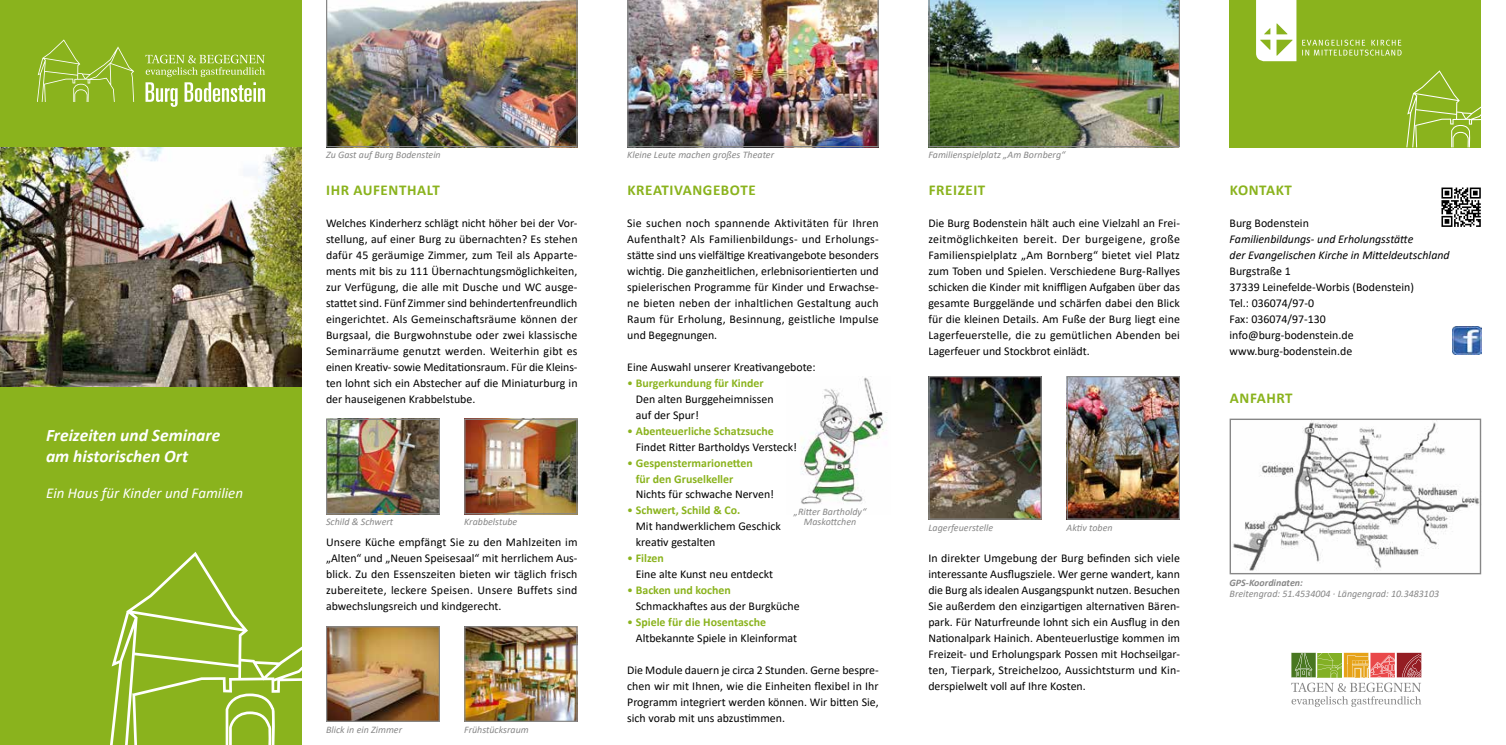
<style>
.page{position:relative;width:1506px;height:745px;background:#fff}
.page>*{position:absolute;margin:0;border:0;box-sizing:border-box;transform-origin:0 0}
.t1{font:italic 700 17.5px/21px "Calibri";color:#fff}
.t2{font:700 15px "Calibri";letter-spacing:.04em;color:#8ab31d}
.t3{font:italic 15px "Calibri";color:#fff}
.t4{font:11.88px/16px "Calibri";color:#000}
.t5{font:italic 11.88px/16px "Calibri";color:#000}
.t6{font:700 11.88px/16px "Calibri";color:#8ab31d}
.t7{font:italic 10px/10.6px "Calibri";color:#878787;text-align:center}
.t8{font:italic 700 10px "Calibri";color:#878787}
.s1{color:#8ab31d}
.s2{font-weight:700;color:#8ab31d}
.s3{font-weight:400}
</style>
<div class="page">
<img style="left:800px;top:376px;width:87px;height:129px">
<img style="left:328px;top:627px;width:110px;height:92px">
<div style="left:326px;top:625px;width:114px;height:96px;border:1px solid #878787"></div>
<img style="left:328px;top:420px;width:110px;height:92px">
<div style="left:326px;top:418px;width:114px;height:96px;border:1px solid #878787"></div>
<img style="left:466px;top:627px;width:110px;height:92px">
<div style="left:464px;top:625px;width:114px;height:96px;border:1px solid #878787"></div>
<img style="left:466px;top:420px;width:110px;height:92px">
<div style="left:464px;top:418px;width:114px;height:96px;border:1px solid #878787"></div>
<img style="left:627px;top:0;width:252px;height:147px">
<img style="left:928px;top:0;width:252px;height:147px">
<img style="left:930px;top:378px;width:110px;height:139px">
<div style="left:928px;top:376px;width:114px;height:143px;border:1px solid #878787"></div>
<img style="left:1069px;top:378px;width:109px;height:139px">
<div style="left:1067px;top:376px;width:113px;height:143px;border:1px solid #878787"></div>
<div style="left:1230px;top:0;width:251px;height:147px;background:#8ab31d"></div>
<svg style="left:1406px;top:70px;width:75px;height:77px"></svg>
<div style="left:0;top:0;width:301px;height:163px;background:#8ab31d"></div>
<div style="left:0;top:363px;width:301px;height:381px;background:#8ab31d"></div>
<img style="left:0;top:147px;width:301px;height:239px">
<svg style="left:146px;top:55px;width:119px;height:52px"></svg>
<svg style="left:37px;top:39px;width:97px;height:63px"></svg>
<svg style="left:110px;top:552px;width:191px;height:192px"></svg>
<svg style="left:1302px;top:40px;width:99px;height:16px"></svg>
<svg style="left:1256px;top:0;width:40px;height:61px;background:#f0f5e3"></svg>
<img style="left:326px;top:0;width:252px;height:147px">
<svg style="left:1291px;top:652px;width:130px;height:54px"></svg>
<svg style="left:1441px;top:187px;width:40px;height:40px"></svg>
<img style="left:1453px;top:326px;width:28px;height:28px">
<img style="left:1233px;top:420px;width:246px;height:151px">
<div style="left:1230px;top:418px;width:251px;height:156px;border:1px solid #878787"></div>
<h1 class="t1" style="left:46px;top:423px;width:176px">Freizeiten und Seminare am historischen Ort</h1>
<p class="t3" style="left:46px;top:482px;width:199px">Ein Haus für Kinder und Familien</p>
<p class="t7" style="left:326px;top:149px;width:116px">Zu Gast auf Burg Bodenstein</p>
<p class="t2" style="left:326px;top:179px;width:115px">IHR AUFENTHALT</p>
<p class="t4" style="left:326px;top:215px;width:253px;text-align:justify">Welches Kinderherz schlägt nicht höher bei der Vor&shy;stellung, auf einer Burg zu übernachten? Es stehen dafür 45 geräumige Zimmer, zum Teil als Apparte&shy;ments mit bis zu 111 Übernachtungsmöglichkeiten, zur Verfügung, die alle mit Dusche und WC ausge&shy;stattet sind. Fünf Zimmer sind behindertenfreundlich eingerichtet. Als Gemeinschaftsräume können der Burgsaal, die Burgwohnstube oder zwei klassische Seminarräume genutzt werden. Weiterhin gibt es einen Kreativ- sowie Meditationsraum. Für die Kleins&shy;ten lohnt sich ein Abstecher auf die Miniaturburg in der hauseigenen Krabbelstube.</p>
<p class="t7" style="left:326px;top:516px;width:69px">Schild &amp; Schwert</p>
<p class="t7" style="left:464px;top:516px;width:55px">Krabbelstube</p>
<p class="t4" style="left:326px;top:533px;width:253px;text-align:justify">Unsere Küche empfängt Sie zu den Mahlzeiten im „Alten“ und „Neuen Speisesaal“ mit herrlichem Aus&shy;blick. Zu den Essenszeiten bieten wir täglich frisch zubereitete, leckere Speisen. Unsere Buffets sind abwechslungsreich und kindgerecht.</p>
<p class="t7" style="left:326px;top:723px;width:78px">Blick in ein Zimmer</p>
<p class="t7" style="left:464px;top:723px;width:66px">Frühstücksraum</p>
<p class="t7" style="left:627px;top:149px;width:148px">Kleine Leute machen großes Theater</p>
<p class="t2" style="left:627px;top:179px;width:130px">KREATIVANGEBOTE</p>
<p class="t4" style="left:627px;top:215px;width:253px;text-align:justify">Sie suchen noch spannende Aktivitäten für Ihren Aufenthalt? Als Familienbildungs- und Erholungs&shy;stätte sind uns vielfältige Kreativangebote besonders wichtig. Die ganzheitlichen, erlebnisorientierten und spielerischen Programme für Kinder und Erwachse&shy;ne bieten neben der inhaltlichen Gestaltung auch Raum für Erholung, Besinnung, geistliche Impulse und Begegnungen.</p>
<p class="t4" style="left:627px;top:358px;width:190px">Eine Auswahl unserer Kreativangebote:</p>
<p class="t4" style="left:636px;top:374px;width:139px;text-indent:-9px"><span class="s1">•</span> <span class="s2">Burgerkundung für Kinder<br></span>Den alten Burggeheimnissen auf der Spur!</p>
<p class="t4" style="left:636px;top:422px;width:163px;text-indent:-9px"><span class="s1">•</span> <span class="s2">Abenteuerliche Schatzsuche<br></span>Findet Ritter Bartholdys Versteck!</p>
<p class="t6" style="left:636px;top:454px;width:119px;text-indent:-9px"><span class="s3">•</span> Gespenstermarionetten für den Gruselkeller</p>
<p class="t4" style="left:636px;top:486px;width:140px">Nichts für schwache Nerven!</p>
<p class="t4" style="left:636px;top:502px;width:147px;text-indent:-9px"><span class="s1">•</span> <span class="s2">Schwert, Schild &amp; Co.<br></span>Mit handwerklichem Geschick kreativ gestalten</p>
<p class="t4" style="left:636px;top:549px;width:139px;text-indent:-9px"><span class="s1">•</span> <span class="s2">Filzen<br></span>Eine alte Kunst neu entdeckt</p>
<p class="t4" style="left:636px;top:581px;width:165px;text-indent:-9px"><span class="s1">•</span> <span class="s2">Backen und kochen<br></span>Schmackhaftes aus der Burgküche</p>
<p class="t4" style="left:636px;top:613px;width:163px;text-indent:-9px"><span class="s1">•</span> <span class="s2">Spiele für die Hosentasche<br></span>Altbekannte Spiele in Kleinformat</p>
<p class="t4" style="left:627px;top:661px;width:253px;text-align:justify">Die Module dauern je circa 2 Stunden. Gerne bespre&shy;chen wir mit Ihnen, wie die Einheiten flexibel in Ihr Programm integriert werden können. Wir bitten Sie, sich vorab mit uns abzustimmen.</p>
<p class="t7" style="left:794px;top:505px;width:74px">„Ritter Bartholdy“<br>Maskottchen</p>
<p class="t7" style="left:928px;top:149px;width:138px">Familienspielplatz „Am Bornberg“</p>
<p class="t2" style="left:929px;top:179px;width:58px">FREIZEIT</p>
<p class="t4" style="left:928px;top:215px;width:253px;text-align:justify">Die Burg Bodenstein hält auch eine Vielzahl an Frei&shy;zeitmöglichkeiten bereit. Der burgeigene, große Familienspielplatz „Am Bornberg“ bietet viel Platz zum Toben und Spielen. Verschiedene Burg-Rallyes schicken die Kinder mit kniffligen Aufgaben über das gesamte Burggelände und schärfen dabei den Blick für die kleinen Details. Am Fuße der Burg liegt eine Lagerfeuerstelle, die zu gemütlichen Abenden bei Lagerfeuer und Stockbrot einlädt.</p>
<p class="t7" style="left:928px;top:521px;width:66px">Lagerfeuerstelle</p>
<p class="t7" style="left:1067px;top:521px;width:47px">Aktiv toben</p>
<p class="t4" style="left:928px;top:549px;width:253px;text-align:justify">In direkter Umgebung der Burg befinden sich viele interessante Ausflugsziele. Wer gerne wandert, kann die Burg als idealen Ausgangspunkt nutzen. Besuchen Sie außerdem den einzigartigen alternativen Bären&shy;park. Für Naturfreunde lohnt sich ein Ausflug in den Nationalpark Hainich. Abenteuerlustige kommen im Freizeit- und Erholungspark Possen mit Hochseilgar&shy;ten, Tierpark, Streichelzoo, Aussichtsturm und Kin&shy;derspielwelt voll auf Ihre Kosten.</p>
<p class="t2" style="left:1230px;top:179px;width:64px">KONTAKT</p>
<p class="t4" style="left:1230px;top:215px;width:81px">Burg Bodenstein</p>
<p class="t5" style="left:1230px;top:230px;width:222px">Familienbildungs- und Erholungsstätte<br>der Evangelischen Kirche in Mitteldeutschland</p>
<p class="t4" style="left:1230px;top:262px;width:186px">Burgstraße 1<br>37339 Leinefelde-Worbis (Bodenstein)<br>Tel.: 036074/97-0<br>Fax: 036074/97-130 info@burg-bodenstein.de www.burg-bodenstein.de</p>
<p class="t2" style="left:1230px;top:387px;width:64px">ANFAHRT</p>
<p class="t8" style="left:1230px;top:575px;width:75px">GPS-Koordinaten:</p>
<p class="t7" style="left:1230px;top:587px;width:211px">Breitengrad: 51.4534004 · Längengrad: 10.3483103</p>
</div>
